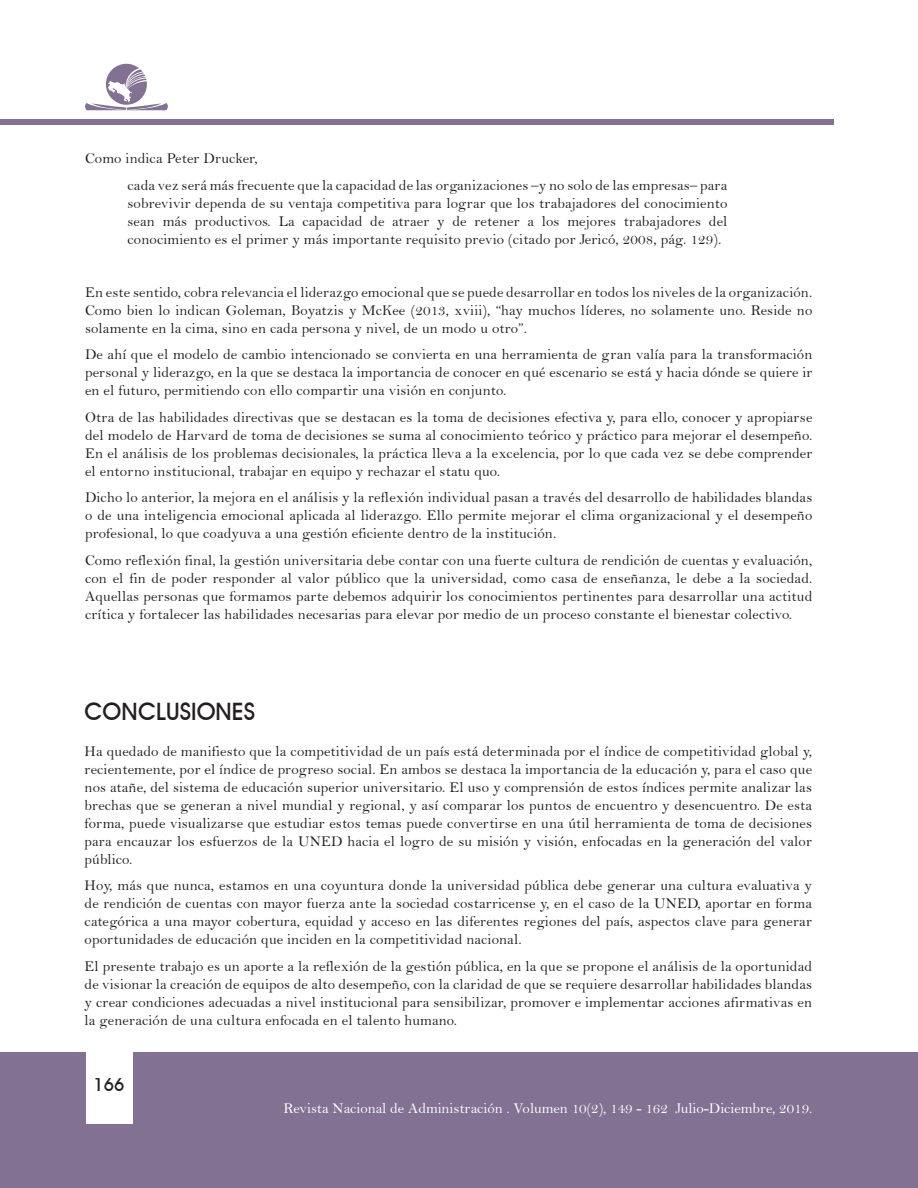
<style>
.page{position:relative;width:918px;height:1188px;background:#fff}
.page>*{position:absolute;margin:0;border:0;box-sizing:border-box;transform-origin:0 0}
.Titulo_02{font:700 24px "Decker";color:#231f20}
.t1{font:700 18px "Decker";color:#231f20}
.texto_contenido{font:15px/18px "Bell";letter-spacing:.01em;color:#231f20;text-align:justify}
.t2{font:15px "Bell";color:#fff}
</style>
<div class="page">
<div style="left:0;top:1052px;width:918px;height:136px;background:#827192"></div>
<div style="left:86px;top:1048px;width:47px;height:75px;background:#fff"></div>
<div style="left:0;top:120px;width:834px;height:5px;background:#827192"></div>
<svg style="left:85px;top:64px;width:83px;height:46px"></svg>
<p class="texto_contenido" style="left:85px;top:149px;width:174px">Como indica Peter Drucker,</p>
<p class="texto_contenido" style="left:128px;top:176px;width:601px">cada vez será más frecuente que la capacidad de las organizaciones –y no solo de las empresas– para sobrevivir dependa de su ventaja competitiva para lograr que los trabajadores del conocimiento sean más productivos. La capacidad de atraer y de retener a los mejores trabajadores del conocimiento es el primer y más importante requisito previo (citado por Jericó, 2008, pág. 129).</p>
<p class="texto_contenido" style="left:85px;top:283px;width:729px">En este sentido, cobra relevancia el liderazgo emocional que se puede desarrollar en todos los niveles de la organización.<br>Como bien lo indican Goleman, Boyatzis y McKee (2013, xviii), “hay muchos líderes, no solamente uno. Reside no solamente en la cima, sino en cada persona y nivel, de un modo u otro”.</p>
<p class="texto_contenido" style="left:85px;top:345px;width:729px">De ahí que el modelo de cambio intencionado se convierta en una herramienta de gran valía para la transformación personal y liderazgo, en la que se destaca la importancia de conocer en qué escenario se está y hacia dónde se quiere ir en el futuro, permitiendo con ello compartir una visión en conjunto.</p>
<p class="texto_contenido" style="left:85px;top:408px;width:729px">Otra de las habilidades directivas que se destacan es la toma de decisiones efectiva y, para ello, conocer y apropiarse del modelo de Harvard de toma de decisiones se suma al conocimiento teórico y práctico para mejorar el desempeño.<br>En el análisis de los problemas decisionales, la práctica lleva a la excelencia, por lo que cada vez se debe comprender el entorno institucional, trabajar en equipo y rechazar el statu quo.</p>
<p class="texto_contenido" style="left:85px;top:488px;width:729px">Dicho lo anterior, la mejora en el análisis y la reflexión individual pasan a través del desarrollo de habilidades blandas o de una inteligencia emocional aplicada al liderazgo. Ello permite mejorar el clima organizacional y el desempeño profesional, lo que coadyuva a una gestión eficiente dentro de la institución.</p>
<p class="texto_contenido" style="left:85px;top:551px;width:729px">Como reflexión final, la gestión universitaria debe contar con una fuerte cultura de rendición de cuentas y evaluación, con el fin de poder responder al valor público que la universidad, como casa de enseñanza, le debe a la sociedad.<br>Aquellas personas que formamos parte debemos adquirir los conocimientos pertinentes para desarrollar una actitud crítica y fortalecer las habilidades necesarias para elevar por medio de un proceso constante el bienestar colectivo.</p>
<p class="Titulo_02" style="left:85px;top:696px;width:172px">CONCLUSIONES</p>
<p class="texto_contenido" style="left:85px;top:742px;width:729px">Ha quedado de manifiesto que la competitividad de un país está determinada por el índice de competitividad global y, recientemente, por el índice de progreso social. En ambos se destaca la importancia de la educación y, para el caso que nos atañe, del sistema de educación superior universitario. El uso y comprensión de estos índices permite analizar las brechas que se generan a nivel mundial y regional, y así comparar los puntos de encuentro y desencuentro. De esta forma, puede visualizarse que estudiar estos temas puede convertirse en una útil herramienta de toma de decisiones para encauzar los esfuerzos de la UNED hacia el logro de su misión y visión, enfocadas en la generación del valor público.</p>
<p class="texto_contenido" style="left:85px;top:876px;width:729px">Hoy, más que nunca, estamos en una coyuntura donde la universidad pública debe generar una cultura evaluativa y de rendición de cuentas con mayor fuerza ante la sociedad costarricense y, en el caso de la UNED, aportar en forma categórica a una mayor cobertura, equidad y acceso en las diferentes regiones del país, aspectos clave para generar oportunidades de educación que inciden en la competitividad nacional.</p>
<p class="texto_contenido" style="left:85px;top:957px;width:729px">El presente trabajo es un aporte a la reflexión de la gestión pública, en la que se propone el análisis de la oportunidad de visionar la creación de equipos de alto desempeño, con la claridad de que se requiere desarrollar habilidades blandas y crear condiciones adecuadas a nivel institucional para sensibilizar, promover e implementar acciones afirmativas en la generación de una cultura enfocada en el talento humano.</p>
<p class="t1" style="left:94px;top:1074px;width:32px">166</p>
<p class="t2" style="left:284px;top:1099px;width:530px">Revista Nacional de Administración . Volumen 10(2), 149 - 162 Julio-Diciembre, 2019.</p>
</div>
